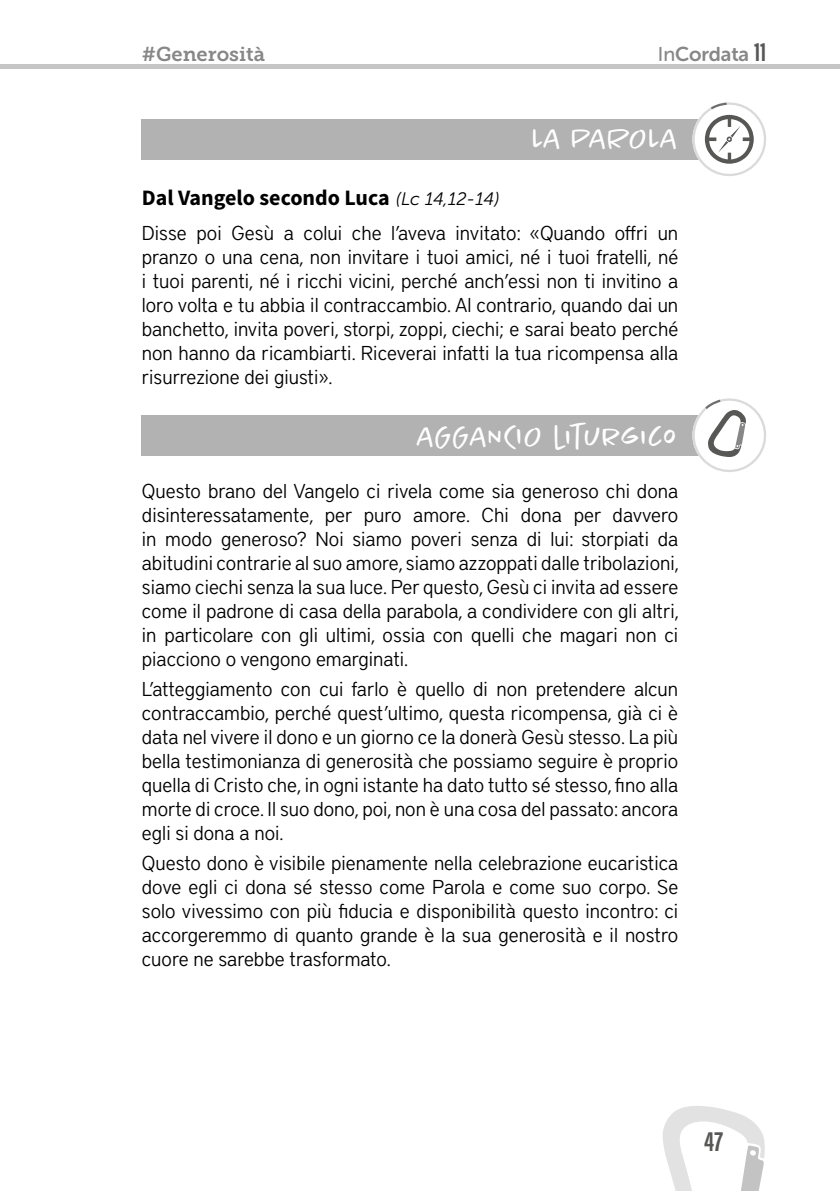
<style>
.page{position:relative;width:840px;height:1191px;background:#fff}
.page>*{position:absolute;margin:0;border:0;box-sizing:border-box;transform-origin:0 0}
.t1{font:300 32px "Chantal";color:#fff}
.t2{font:700 28px "Acumin Pro Extra Cond";color:#575756}
.t3{font:700 22px "Source Sans Pro";color:#000}
.t4{font:300 20px/24px "District Pro";color:#000;text-align:justify}
.t5{font:20px "Museo Slab 700";color:#878787}
.t6{font:20px "Museo Sans Rounded 700";letter-spacing:-.005em;color:#878787}
.s1{font-family:"Museo Sans Rounded 500"}
.s2{font-family:"Acumin Pro Extra Cond";font-weight:700;font-size:26.4px;color:#575756}
.s3{font-family:"Museo Sans 300";font-weight:400;font-style:italic;font-size:18px}
</style>
<div class="page">
<hr style="left:0;top:65px;width:839px;height:4px;background:#c6c6c6">
<svg style="left:662px;top:1106px;width:102px;height:85px"></svg>
<div style="left:142px;top:119px;width:558px;height:40px;background:#b3b2b2"></div>
<svg style="left:688px;top:102px;width:78px;height:74px"></svg>
<div style="left:142px;top:415px;width:558px;height:40px;background:#b3b2b2"></div>
<svg style="left:688px;top:398px;width:78px;height:74px"></svg>
<p class="t5" style="left:142px;top:43px;width:124px">#Generosità</p>
<p class="t6" style="left:657px;top:43px;width:110px"><span class="s1">In</span>Cordata <span class="s2">11</span></p>
<h1 class="t1" style="left:531px;top:119px;width:148px">LA PAROLA</h1>
<p class="t3" style="left:142px;top:183px;width:359px">Dal Vangelo secondo Luca <span class="s3">(Lc 14,12-14)</span></p>
<p class="t4" style="left:142px;top:220px;width:537px">Disse poi Gesù a colui che l’aveva invitato: «Quando offri un pranzo o una cena, non invitare i tuoi amici, né i tuoi fratelli, né i tuoi parenti, né i ricchi vicini, perché anch’essi non ti invitino a loro volta e tu abbia il contraccambio. Al contrario, quando dai un banchetto, invita poveri, storpi, zoppi, ciechi; e sarai beato perché non hanno da ricambiarti. Riceverai infatti la tua ricompensa alla risurrezione dei giusti».</p>
<h1 class="t1" style="left:416px;top:417px;width:263px">AGGANCIO liturgico</h1>
<p class="t4" style="left:142px;top:478px;width:538px">Questo brano del Vangelo ci rivela come sia generoso chi dona disinteressatamente, per puro amore. Chi dona per davvero in modo generoso? Noi siamo poveri senza di lui: storpiati da abitudini contrarie al suo amore, siamo azzoppati dalle tribolazioni, siamo ciechi senza la sua luce. Per questo, Gesù ci invita ad essere come il padrone di casa della parabola, a condividere con gli altri, in particolare con gli ultimi, ossia con quelli che magari non ci piacciono o vengono emarginati.</p>
<p class="t4" style="left:142px;top:676px;width:537px">L’atteggiamento con cui farlo è quello di non pretendere alcun contraccambio, perché quest’ultimo, questa ricompensa, già ci è data nel vivere il dono e un giorno ce la donerà Gesù stesso. La più bella testimonianza di generosità che possiamo seguire è proprio quella di Cristo che, in ogni istante ha dato tutto sé stesso, fino alla morte di croce. Il suo dono, poi, non è una cosa del passato: ancora egli si dona a noi.</p>
<p class="t4" style="left:142px;top:849px;width:537px">Questo dono è visibile pienamente nella celebrazione eucaristica dove egli ci dona sé stesso come Parola e come suo corpo. Se solo vivessimo con più fiducia e disponibilità questo incontro: ci accorgeremmo di quanto grande è la sua generosità e il nostro cuore ne sarebbe trasformato.</p>
<h2 class="t2" style="left:703px;top:1124px;width:20px">47</h2>
</div>
